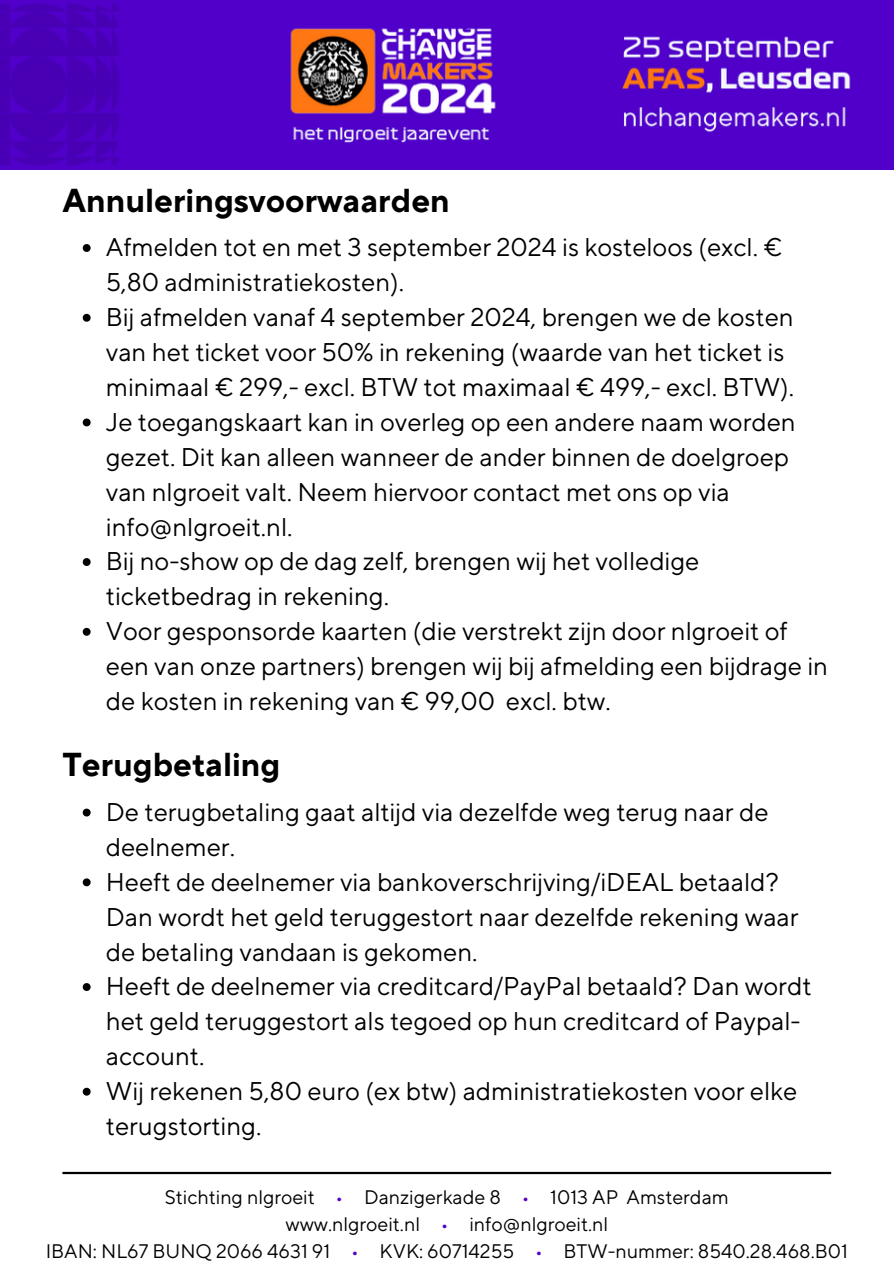
<style>
.page{position:relative;width:894px;height:1264px;background:#fff}
.page>*{position:absolute;margin:0;border:0;box-sizing:border-box;transform-origin:0 0}
.t1{font:700 33px "TT Norms Pro";color:#000}
.t2{font:25.5px/34.8px "TT Norms Pro";color:#000}
.t3{font:19.5px "TT Norms Pro";color:#000}
.s1{color:#5100c9}
</style>
<div class="page">
<img style="left:0;top:0;width:893px;height:170px">
<svg style="left:83px;top:244px;width:8px;height:8px"></svg>
<svg style="left:83px;top:314px;width:8px;height:8px"></svg>
<svg style="left:83px;top:418px;width:8px;height:8px"></svg>
<svg style="left:83px;top:558px;width:8px;height:8px"></svg>
<svg style="left:83px;top:628px;width:8px;height:7px"></svg>
<svg style="left:83px;top:808px;width:8px;height:8px"></svg>
<svg style="left:83px;top:878px;width:8px;height:8px"></svg>
<svg style="left:83px;top:983px;width:8px;height:7px"></svg>
<svg style="left:83px;top:1087px;width:8px;height:8px"></svg>
<hr style="left:62px;top:1171px;width:768px;height:3px;background:#000">
<p class="t1" style="left:62px;top:180px;width:389px">Annuleringsvoorwaarden</p>
<h1 class="t2" style="left:106px;top:231px;width:677px">Afmelden tot en met 3 september 2024 is kosteloos (excl. €<br>5,80 administratiekosten).</h1>
<p class="t2" style="left:106px;top:301px;width:689px">Bij afmelden vanaf 4 september 2024, brengen we de kosten van het ticket voor 50% in rekening (waarde van het ticket is minimaal € 299,- excl. BTW tot maximaal € 499,- excl. BTW).</p>
<p class="t2" style="left:106px;top:405px;width:691px">Je toegangskaart kan in overleg op een andere naam worden gezet. Dit kan alleen wanneer de ander binnen de doelgroep van nlgroeit valt. Neem hiervoor contact met ons op via info@nlgroeit.nl.</p>
<p class="t2" style="left:106px;top:545px;width:595px">Bij no-show op de dag zelf, brengen wij het volledige ticketbedrag in rekening.</p>
<p class="t2" style="left:106px;top:615px;width:723px">Voor gesponsorde kaarten (die verstrekt zijn door nlgroeit of een van onze partners) brengen wij bij afmelding een bijdrage in de kosten in rekening van € 99,00 excl. btw.</p>
<p class="t1" style="left:62px;top:744px;width:219px">Terugbetaling</p>
<h1 class="t2" style="left:106px;top:795px;width:664px">De terugbetaling gaat altijd via dezelfde weg terug naar de deelnemer.</h1>
<p class="t2" style="left:106px;top:865px;width:694px">Heeft de deelnemer via bankoverschrijving/iDEAL betaald?<br>Dan wordt het geld teruggestort naar dezelfde rekening waar de betaling vandaan is gekomen.</p>
<p class="t2" style="left:106px;top:970px;width:707px">Heeft de deelnemer via creditcard/PayPal betaald? Dan wordt het geld teruggestort als tegoed op hun creditcard of Paypal&shy;account.</p>
<p class="t2" style="left:106px;top:1074px;width:692px">Wij rekenen 5,80 euro (ex btw) administratiekosten voor elke terugstorting.</p>
<p class="t3" style="left:165px;top:1184px;width:565px">Stichting nlgroeit <span class="s1">•</span> Danzigerkade 8 <span class="s1">•</span> 1013 AP Amsterdam</p>
<p class="t3" style="left:285px;top:1211px;width:324px">www.nlgroeit.nl <span class="s1">•</span> info@nlgroeit.nl</p>
<p class="t3" style="left:46px;top:1238px;width:803px">IBAN: NL67 BUNQ 2066 4631 91 <span class="s1">•</span> KVK: 60714255 <span class="s1">•</span> BTW-nummer: 8540.28.468.B01</p>
</div>
